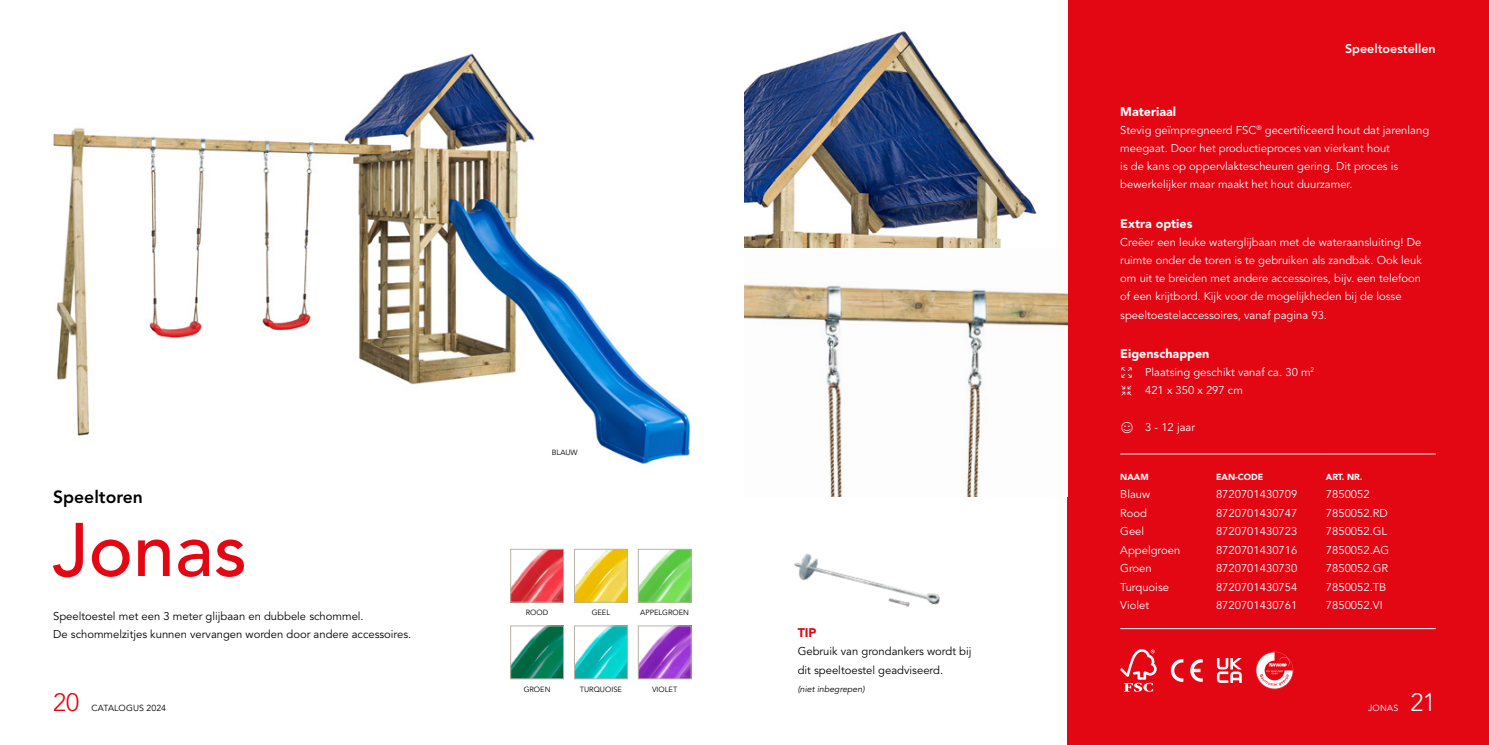
<style>
.page{position:relative;width:1489px;height:745px;background:#fff}
.page>*{position:absolute;margin:0;border:0;box-sizing:border-box;transform-origin:0 0}
.t1{font:500 75px "Avenir LT Std";color:#e30613}
.t2{font:300 25px "Avenir LT Std";color:#e30613}
.t3{font:300 25px "Avenir LT Std";color:#fff}
.t4{font:800 17.5px "Avenir LT Std";color:#000}
.t5{font:900 12.5px "Avenir LT Std";color:#fff}
.t6{font:800 12.5px "Avenir LT Std";color:#fff}
.t7{font:900 12.5px "Avenir LT Std";color:#e30613}
.t8{font:11.25px/18.1px "Avenir LT Std";color:#fff}
.t9{font:11.25px/18.1px "Avenir LT Std";color:#000}
.t10{font:900 8.75px "Avenir LT Std";color:#fff}
.t11{font:italic 8.75px "Avenir LT Std";color:#000}
.t12{font:8.75px "Avenir LT Std";letter-spacing:.01em;color:#000}
.t13{font:8.75px "Avenir LT Std";letter-spacing:.02em;color:#fff}
.t14{font:7.5px "Avenir LT Std";color:#000}
</style>
<div class="page">
<div style="left:1067px;top:0;width:421px;height:744px;background:#e30613"></div>
<img style="left:53px;top:53px;width:638px;height:411px">
<svg style="left:1120px;top:649px;width:36px;height:42px"></svg>
<svg style="left:1170px;top:659px;width:32px;height:22px"></svg>
<hr style="left:1120px;top:453px;width:95px;height:1px;background:#fff">
<hr style="left:1215px;top:453px;width:110px;height:1px;background:#fff">
<hr style="left:1325px;top:453px;width:110px;height:1px;background:#fff">
<hr style="left:1120px;top:628px;width:95px;height:1px;background:#fff">
<hr style="left:1215px;top:628px;width:110px;height:1px;background:#fff">
<hr style="left:1325px;top:628px;width:110px;height:1px;background:#fff">
<svg style="left:1255px;top:651px;width:37px;height:37px"></svg>
<img style="left:640px;top:550px;width:49px;height:50px">
<div style="left:638px;top:548px;width:53px;height:54px;border:1px solid #b9b1a4"></div>
<img style="left:640px;top:627px;width:49px;height:49px">
<div style="left:638px;top:625px;width:53px;height:53px;border:1px solid #b9b1a4"></div>
<img style="left:576px;top:550px;width:49px;height:50px">
<div style="left:574px;top:548px;width:53px;height:54px;border:1px solid #b9b1a4"></div>
<img style="left:512px;top:550px;width:49px;height:50px">
<div style="left:510px;top:548px;width:53px;height:54px;border:1px solid #b9b1a4"></div>
<img style="left:576px;top:627px;width:49px;height:49px">
<div style="left:574px;top:625px;width:53px;height:53px;border:1px solid #b9b1a4"></div>
<img style="left:512px;top:627px;width:49px;height:49px">
<div style="left:510px;top:625px;width:53px;height:53px;border:1px solid #b9b1a4"></div>
<img style="left:793px;top:553px;width:148px;height:54px">
<img style="left:744px;top:31px;width:323px;height:465px">
<svg style="left:1216px;top:658px;width:25px;height:24px"></svg>
<h3 class="t4" style="left:53px;top:486px;width:91px">Speeltoren</h3>
<h1 class="t1" style="left:52px;top:506px;width:196px">Jonas</h1>
<p class="t9" style="left:53px;top:607px;width:360px">Speeltoestel met een 3 meter glijbaan en dubbele schommel.<br>De schommelzitjes kunnen vervangen worden door andere accessoires.</p>
<h2 class="t2" style="left:53px;top:687px;width:28px">20</h2>
<p class="t12" style="left:91px;top:702px;width:76px">CATALOGUS 2024</p>
<p class="t14" style="left:552px;top:447px;width:27px">BLAUW</p>
<p class="t14" style="left:526px;top:607px;width:24px">ROOD</p>
<p class="t14" style="left:591px;top:607px;width:20px">GEEL</p>
<p class="t14" style="left:640px;top:607px;width:50px">APPELGROEN</p>
<p class="t14" style="left:523px;top:684px;width:28px">GROEN</p>
<p class="t14" style="left:580px;top:684px;width:44px">TURQUOISE</p>
<p class="t14" style="left:652px;top:684px;width:27px">VIOLET</p>
<p class="t7" style="left:797px;top:625px;width:20px">TIP</p>
<p class="t9" style="left:797px;top:642px;width:175px">Gebruik van grondankers wordt bij dit speeltoestel geadviseerd.</p>
<p class="t11" style="left:797px;top:683px;width:68px">(niet inbegrepen)</p>
<p class="t6" style="left:1344px;top:41px;width:92px">Speeltoestellen</p>
<p class="t5" style="left:1120px;top:104px;width:57px">Materiaal</p>
<p class="t8" style="left:1120px;top:121px;width:310px">Stevig geïmpregneerd FSC<sup>®</sup> gecertificeerd hout dat jarenlang meegaat. Door het productieproces van vierkant hout<br>is de kans op oppervlaktescheuren gering. Dit proces is bewerkelijker maar maakt het hout duurzamer.</p>
<p class="t5" style="left:1120px;top:216px;width:74px">Extra opties</p>
<p class="t8" style="left:1120px;top:233px;width:303px">Creëer een leuke waterglijbaan met de wateraansluiting! De ruimte onder de toren is te gebruiken als zandbak. Ook leuk om uit te breiden met andere accessoires, bijv. een telefoon of een krijtbord. Kijk voor de mogelijkheden bij de losse speeltoestelaccessoires, vanaf pagina 93.</p>
<p class="t5" style="left:1120px;top:346px;width:91px">Eigenschappen</p>
<p class="t8" style="left:1144px;top:363px;width:171px">Plaatsing geschikt vanaf ca. 30 m<sup>2<br></sup>421 x 350 x 297 cm</p>
<p class="t8" style="left:1120px;top:418px;width:76px">★ 3 - 12 jaar</p>
<p class="t10" style="left:1120px;top:471px;width:30px">NAAM</p>
<p class="t10" style="left:1215px;top:471px;width:49px">EAN-CODE</p>
<p class="t10" style="left:1325px;top:471px;width:38px">ART. NR.</p>
<p class="t8" style="left:1120px;top:485px;width:32px">Blauw</p>
<p class="t8" style="left:1215px;top:485px;width:83px">8720701430709</p>
<p class="t8" style="left:1325px;top:485px;width:45px">7850052</p>
<p class="t8" style="left:1120px;top:504px;width:28px">Rood</p>
<p class="t8" style="left:1215px;top:504px;width:83px">8720701430747</p>
<p class="t8" style="left:1325px;top:504px;width:63px">7850052.RD</p>
<p class="t8" style="left:1120px;top:522px;width:25px">Geel</p>
<p class="t8" style="left:1215px;top:522px;width:83px">8720701430723</p>
<p class="t8" style="left:1325px;top:522px;width:63px">7850052.GL</p>
<p class="t8" style="left:1120px;top:541px;width:62px">Appelgroen</p>
<p class="t8" style="left:1215px;top:541px;width:83px">8720701430716</p>
<p class="t8" style="left:1325px;top:541px;width:65px">7850052.AG</p>
<p class="t8" style="left:1120px;top:559px;width:33px">Groen</p>
<p class="t8" style="left:1215px;top:559px;width:83px">8720701430730</p>
<p class="t8" style="left:1325px;top:559px;width:64px">7850052.GR</p>
<p class="t8" style="left:1120px;top:578px;width:50px">Turquoise</p>
<p class="t8" style="left:1215px;top:578px;width:83px">8720701430754</p>
<p class="t8" style="left:1325px;top:578px;width:62px">7850052.TB</p>
<p class="t8" style="left:1120px;top:596px;width:31px">Violet</p>
<p class="t8" style="left:1215px;top:596px;width:83px">8720701430761</p>
<p class="t8" style="left:1325px;top:596px;width:58px">7850052.VI</p>
<p class="t13" style="left:1367px;top:702px;width:31px">JONAS</p>
<h2 class="t3" style="left:1410px;top:687px;width:27px">21</h2>
</div>
